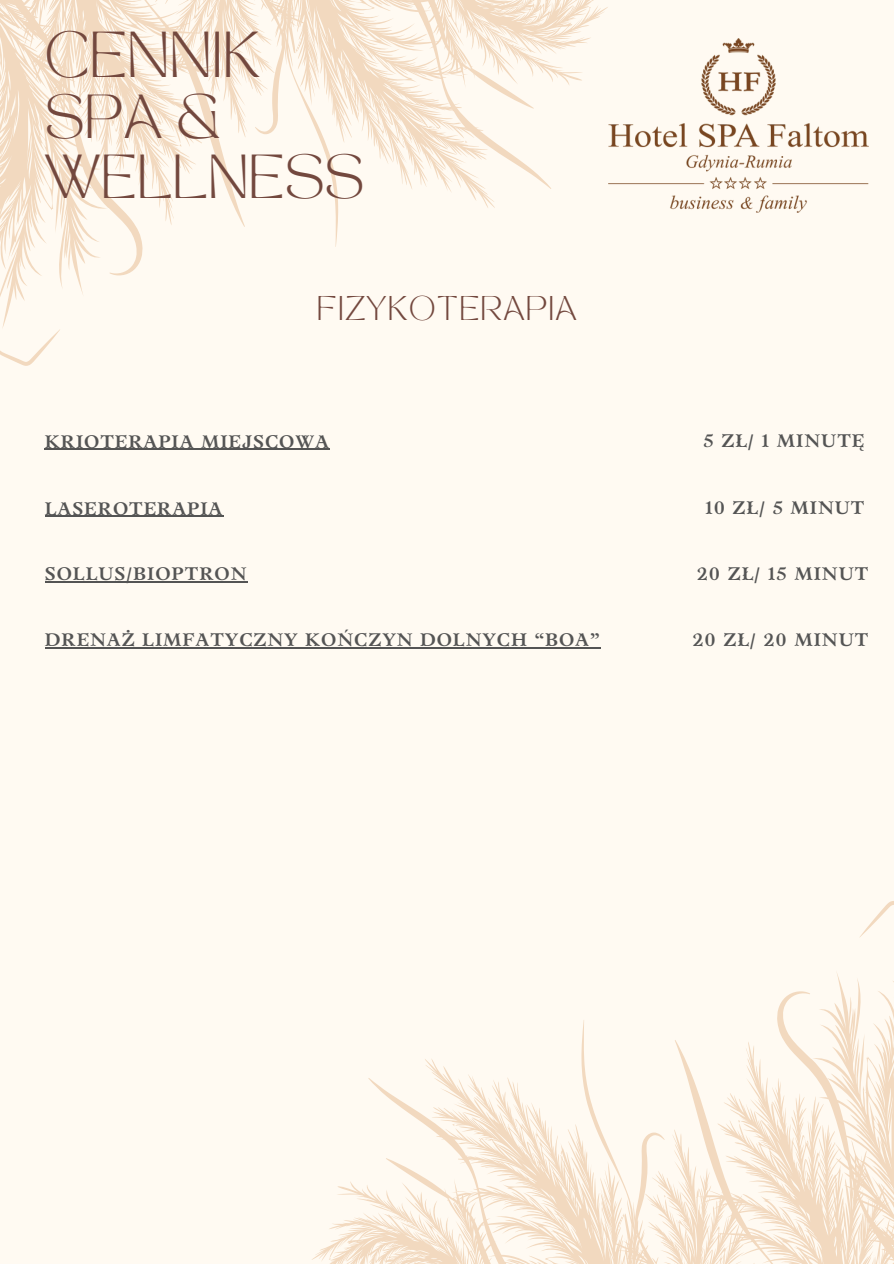
<style>
.page{position:relative;width:894px;height:1264px;background:#fff}
.page>*{position:absolute;margin:0;border:0;box-sizing:border-box;transform-origin:0 0}
.t1{font:45.45px "TAN MONCHERI Regular";color:#73483e}
.t2{font:43.5px/60.2px "TAN MONCHERI Regular";color:#73483e}
.t3{font:24px "TAN MONCHERI Regular";letter-spacing:.05em;color:#73483e}
.t4{font:700 18px "Zenaida";letter-spacing:.05em;color:#545454}
</style>
<div class="page">
<div style="left:0;top:0;width:893px;height:1263px;background:#fffaf2"></div>
<svg style="left:0;top:0;width:608px;height:366px"></svg>
<hr style="left:45px;top:516px;width:178px;height:1px;background:#545454">
<img style="left:608px;top:38px;width:260px;height:174px">
<hr style="left:45px;top:581px;width:202px;height:1px;background:#545454">
<svg style="left:312px;top:901px;width:581px;height:362px"></svg>
<hr style="left:45px;top:449px;width:285px;height:1px;background:#545454">
<hr style="left:45px;top:647px;width:555px;height:1px;background:#545454">
<p class="t1" style="left:45px;top:30px;width:217px">CENNIK</p>
<p class="t2" style="left:45px;top:94px;width:321px">SPA &amp;<br>WELLNESS</p>
<p class="t3" style="left:317px;top:295px;width:261px">FIZYKOTERAPIA</p>
<p class="t4" style="left:45px;top:430px;width:285px">KRIOTERAPIA MIEJSCOWA</p>
<p class="t4" style="left:703px;top:429px;width:160px">5 ZŁ/ 1 MINUTĘ</p>
<p class="t4" style="left:45px;top:497px;width:179px">LASEROTERAPIA</p>
<h1 class="t4" style="left:704px;top:496px;width:161px">10 ZŁ/ 5 MINUT</h1>
<p class="t4" style="left:45px;top:562px;width:203px">SOLLUS/BIOPTRON</p>
<h1 class="t4" style="left:696px;top:562px;width:173px">20 ZŁ/ 15 MINUT</h1>
<p class="t4" style="left:45px;top:628px;width:556px">DRENAŻ LIMFATYCZNY KOŃCZYN DOLNYCH “BOA”</p>
<p class="t4" style="left:692px;top:628px;width:177px">20 ZŁ/ 20 MINUT</p>
</div>
